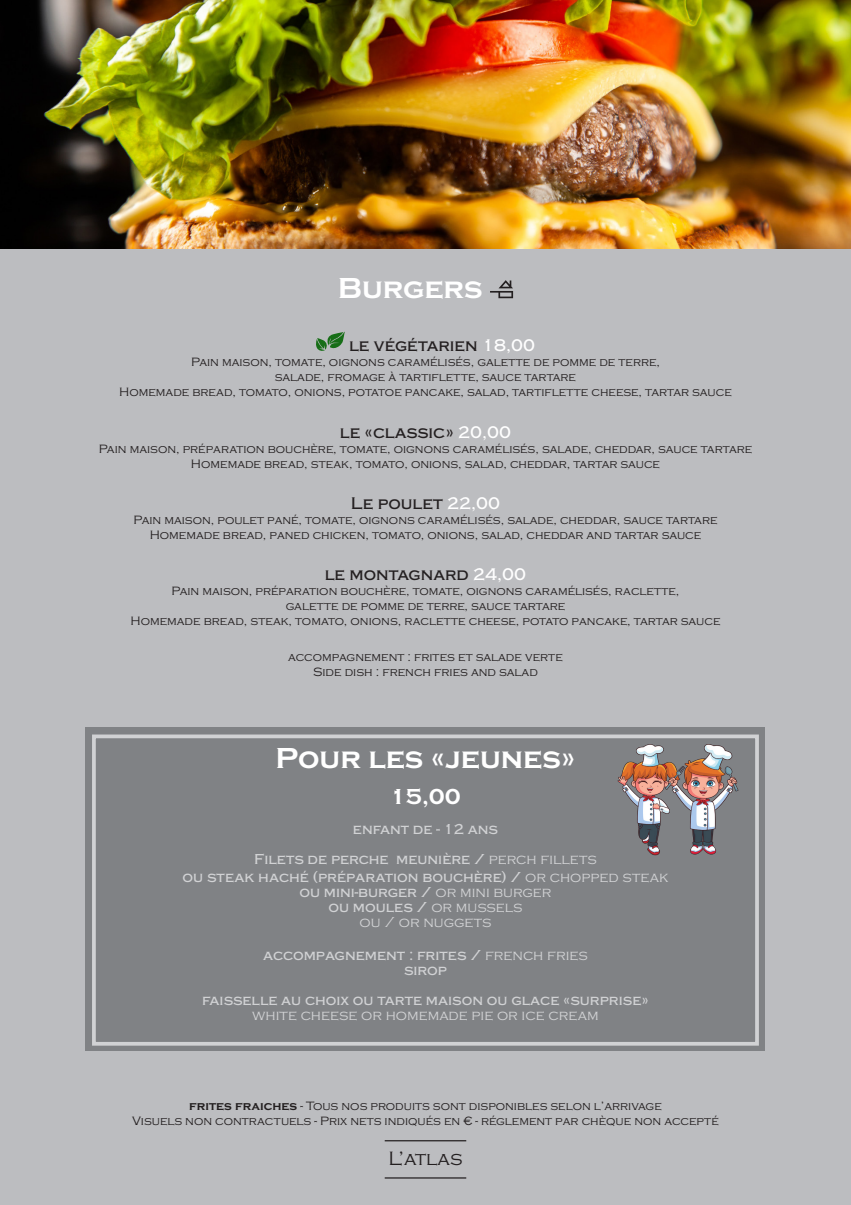
<style>
.page{position:relative;width:851px;height:1205px;background:#fff}
.page>*{position:absolute;margin:0;border:0;box-sizing:border-box;transform-origin:0 0}
.t1{font:700 30px "Copperplate";color:#fff}
.t2{font:700 22.5px "Copperplate";color:#fff}
.t3{font:300 20px "Copperplate";color:#231f20}
.t4{font:500 17.5px "Copperplate";color:#231f20}
.t5{font:500 15px "Copperplate";color:#d1d2d4}
.t6{font:300 15px "Copperplate";color:#d1d2d4}
.t7{font:300 12.5px "Copperplate";color:#231f20}
.s1{color:#fff}
.s2{font-weight:300}
.s3{font-weight:700}
</style>
<div class="page">
<div style="left:0;top:0;width:850px;height:1205px;background:#bcbdc0"></div>
<img style="left:0;top:0;width:850px;height:248px">
<div style="left:86px;top:727px;width:678px;height:324px;background:#808285"></div>
<svg style="left:490px;top:280px;width:23px;height:18px"></svg>
<svg style="left:316px;top:332px;width:28px;height:19px"></svg>
<div style="left:92px;top:734px;width:666px;height:311px;border:4px solid #d1d2d4"></div>
<hr style="left:384px;top:1140px;width:82px;height:1px;background:#231f20">
<hr style="left:384px;top:1177px;width:82px;height:1px;background:#231f20">
<img style="left:617px;top:744px;width:122px;height:111px">
<p class="t1" style="left:338px;top:271px;width:146px">Burgers</p>
<p class="t4" style="left:349px;top:335px;width:187px">le végétarien <span class="s1">18,00</span></p>
<p class="t7" style="left:191px;top:355px;width:470px">Pain maison, tomate, oignons caramélisés, galette de pomme de terre,</p>
<p class="t7" style="left:275px;top:370px;width:302px">salade, fromage à tartiflette, sauce tartare</p>
<p class="t7" style="left:119px;top:385px;width:614px">Homemade bread, tomato, onions, potatoe pancake, salad, tartiflette cheese, tartar sauce</p>
<p class="t4" style="left:340px;top:422px;width:173px">le «classic» <span class="s1">20,00</span></p>
<p class="t7" style="left:99px;top:442px;width:654px">Pain maison, préparation bouchère, tomate, oignons caramélisés, salade, cheddar, sauce tartare</p>
<p class="t7" style="left:191px;top:457px;width:470px">Homemade bread, steak, tomato, onions, salad, cheddar, tartar sauce</p>
<p class="t4" style="left:351px;top:493px;width:151px">Le poulet <span class="s1">22,00</span></p>
<p class="t7" style="left:133px;top:513px;width:585px">Pain maison, poulet pané, tomate, oignons caramélisés, salade, cheddar, sauce tartare</p>
<p class="t7" style="left:150px;top:528px;width:553px">Homemade bread, paned chicken, tomato, onions, salad, cheddar and tartar sauce</p>
<p class="t4" style="left:325px;top:564px;width:203px">le montagnard <span class="s1">24,00</span></p>
<p class="t7" style="left:171px;top:584px;width:509px">Pain maison, préparation bouchère, tomate, oignons caramélisés, raclette,</p>
<p class="t7" style="left:285px;top:599px;width:281px">galette de pomme de terre, sauce tartare</p>
<p class="t7" style="left:130px;top:614px;width:591px">Homemade bread, steak, tomato, onions, raclette cheese, potato pancake, tartar sauce</p>
<p class="t7" style="left:288px;top:650px;width:276px">accompagnement : frites et salade verte</p>
<p class="t7" style="left:313px;top:665px;width:226px">Side dish : french fries and salad</p>
<p class="t1" style="left:275px;top:741px;width:301px">Pour les «jeunes»</p>
<p class="t2" style="left:390px;top:784px;width:73px">15,00</p>
<p class="t5" style="left:353px;top:821px;width:146px">enfant de - 12 ans</p>
<p class="t5" style="left:254px;top:851px;width:344px">Filets de perche meunière / <span class="s2">perch fillets</span></p>
<p class="t5" style="left:182px;top:869px;width:487px">ou steak haché (préparation bouchère) / <span class="s2">or chopped steak</span></p>
<p class="t5" style="left:299px;top:884px;width:253px">ou mini-burger / <span class="s2">or mini burger</span></p>
<p class="t5" style="left:328px;top:899px;width:195px">ou moules / <span class="s2">or mussels</span></p>
<p class="t6" style="left:359px;top:914px;width:133px">ou / or nuggets</p>
<p class="t5" style="left:263px;top:947px;width:326px">accompagnement : frites / <span class="s2">french fries</span></p>
<p class="t5" style="left:404px;top:962px;width:44px">sirop</p>
<p class="t5" style="left:202px;top:992px;width:448px">faisselle au choix ou tarte maison ou glace «surprise»</p>
<p class="t6" style="left:252px;top:1007px;width:348px">white cheese or homemade pie or ice cream</p>
<p class="t7" style="left:189px;top:1099px;width:474px"><span class="s3">frites fraiches</span> - Tous nos produits sont disponibles selon l’arrivage</p>
<p class="t7" style="left:132px;top:1114px;width:588px">Visuels non contractuels - Prix nets indiqués en € - réglement par chèque non accepté</p>
<p class="t3" style="left:388px;top:1147px;width:75px">L’atlas</p>
</div>
